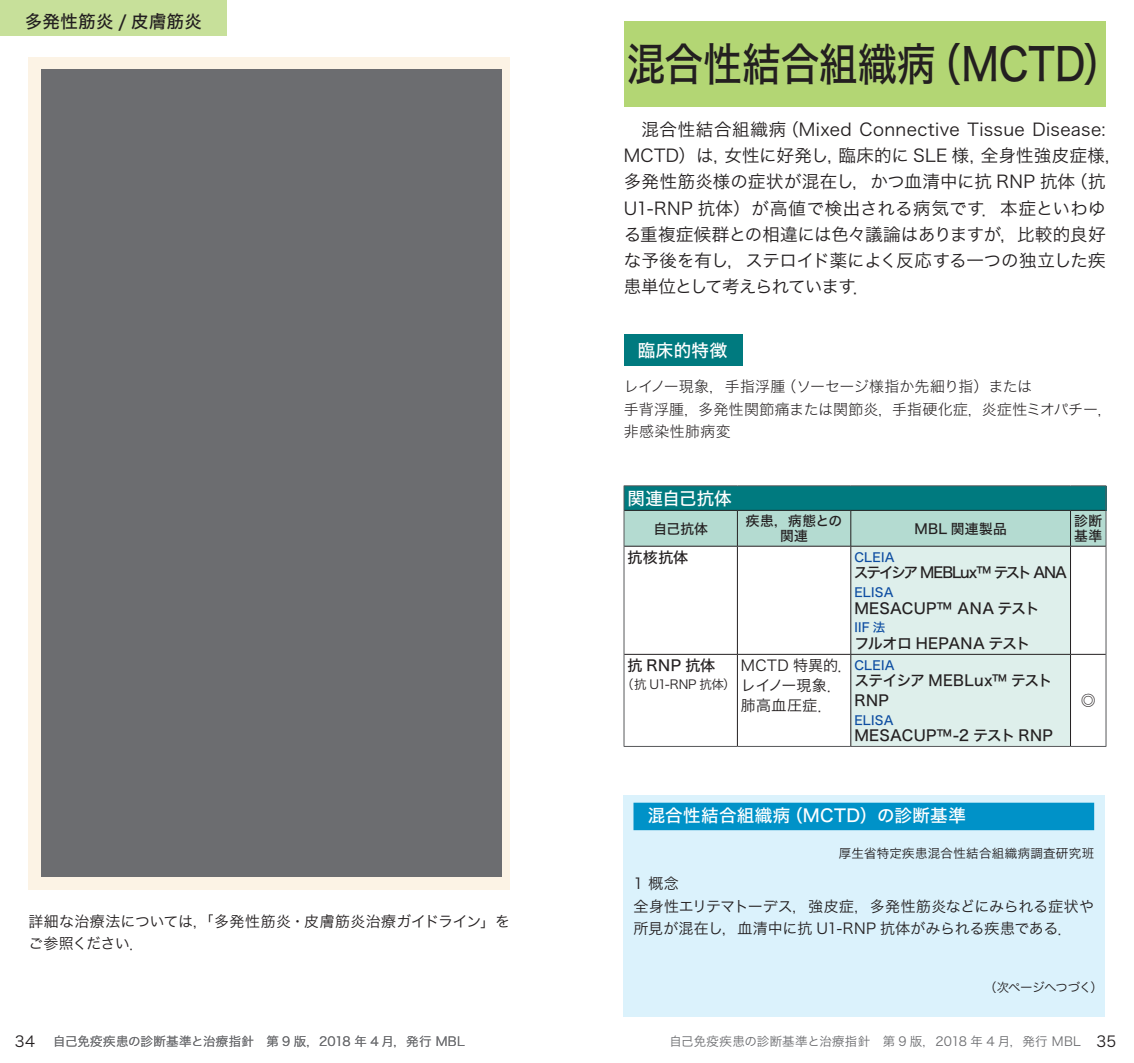
<style>
.page{position:relative;width:1134px;height:1063px;background:#fff}
.page>*{position:absolute;margin:0;border:0;box-sizing:border-box;transform-origin:0 0}
.t1{font:45px "Hira Kaku Std N W5";color:#231f20;scale:.86 1}
.t2{font:17.5px/26.2px "Hira Kaku Std N W3";letter-spacing:.015em;color:#231f20}
.t3{font:17.5px "Hira Kaku Std N W5";letter-spacing:.02em;color:#fff}
.t4{font:17.5px "Hira Kaku Std N W5";letter-spacing:.02em;color:#231f20}
.t5{font:15px/22.5px "Hira Kaku Std N W2";letter-spacing:.01em;color:#231f20}
.t6{font:15px/22.5px "Hira Kaku Std N W3";letter-spacing:-.015em;color:#231f20}
.t7{font:15px/20px "Hira Kaku Std N W3";letter-spacing:.005em;color:#231f20}
.t8{font:15px/20px "Hira Kaku Std N W5";letter-spacing:.015em;color:#231f20}
.t9{font:15px "Hira Kaku Std N W5";letter-spacing:-.07em;color:#231f20}
.t10{font:15px "Hira Kaku Std N W5";letter-spacing:-.025em;color:#231f20}
.t11{font:15px "Hira Kaku Std N W5";letter-spacing:-.005em;color:#231f20}
.t12{font:13.75px/15px "Hira Kaku Std N W5";letter-spacing:.02em;color:#231f20;text-align:center}
.t13{font:12.5px "Hira Kaku Std N W3";letter-spacing:.015em;color:#6c6d70}
.t14{font:12.5px "Hira Kaku Std N W3";letter-spacing:.015em;color:#231f20}
.t15{font:12.5px "Hira Kaku Std N W5";letter-spacing:.02em;color:#0d4da1}
.t16{font:12.5px "Hira Kaku Std N W3";letter-spacing:-.045em;color:#231f20}
.s1{font-size:15px;color:#231f20}
</style>
<div class="page">
<div style="left:0;top:0;width:227px;height:35px;background:#c7e09a"></div>
<div style="left:624px;top:21px;width:482px;height:85px;background:#b3d674"></div>
<div style="left:28px;top:57px;width:482px;height:832px;background:#fcf3e5"></div>
<div style="left:41px;top:69px;width:461px;height:808px;background:#6c6d70"></div>
<hr style="left:624px;top:485px;width:113px;height:1px;background:#57585a">
<hr style="left:737px;top:485px;width:114px;height:1px;background:#57585a">
<hr style="left:851px;top:485px;width:219px;height:1px;background:#57585a">
<hr style="left:1070px;top:485px;width:36px;height:1px;background:#57585a">
<svg style="left:624px;top:486px;width:482px;height:260px"></svg>
<hr style="left:624px;top:510px;width:1px;height:36px;background:#57585a">
<hr style="left:1105px;top:510px;width:1px;height:36px;background:#57585a">
<hr style="left:624px;top:546px;width:1px;height:108px;background:#57585a">
<hr style="left:1105px;top:546px;width:1px;height:108px;background:#57585a">
<hr style="left:624px;top:654px;width:1px;height:92px;background:#57585a">
<hr style="left:1105px;top:654px;width:1px;height:92px;background:#57585a">
<hr style="left:624px;top:746px;width:113px;height:1px;background:#57585a">
<hr style="left:737px;top:746px;width:114px;height:1px;background:#57585a">
<hr style="left:851px;top:746px;width:219px;height:1px;background:#57585a">
<hr style="left:1070px;top:746px;width:36px;height:1px;background:#57585a">
<hr style="left:624px;top:510px;width:113px;height:1px;background:#231f20">
<hr style="left:737px;top:510px;width:114px;height:1px;background:#231f20">
<hr style="left:737px;top:511px;width:1px;height:35px;background:#231f20">
<hr style="left:851px;top:510px;width:219px;height:1px;background:#231f20">
<hr style="left:850px;top:511px;width:1px;height:35px;background:#231f20">
<hr style="left:1070px;top:510px;width:36px;height:1px;background:#231f20">
<hr style="left:1070px;top:511px;width:1px;height:35px;background:#231f20">
<hr style="left:624px;top:546px;width:113px;height:1px;background:#231f20">
<hr style="left:737px;top:546px;width:114px;height:1px;background:#231f20">
<hr style="left:737px;top:547px;width:1px;height:107px;background:#231f20">
<hr style="left:851px;top:546px;width:219px;height:1px;background:#231f20">
<hr style="left:850px;top:547px;width:1px;height:107px;background:#231f20">
<hr style="left:1070px;top:546px;width:36px;height:1px;background:#231f20">
<hr style="left:1070px;top:547px;width:1px;height:107px;background:#231f20">
<hr style="left:624px;top:654px;width:113px;height:1px;background:#231f20">
<hr style="left:737px;top:654px;width:114px;height:1px;background:#231f20">
<hr style="left:737px;top:655px;width:1px;height:91px;background:#231f20">
<hr style="left:851px;top:654px;width:219px;height:1px;background:#231f20">
<hr style="left:850px;top:655px;width:1px;height:91px;background:#231f20">
<hr style="left:1070px;top:654px;width:36px;height:1px;background:#231f20">
<hr style="left:1070px;top:655px;width:1px;height:91px;background:#231f20">
<div style="left:624px;top:334px;width:118px;height:32px;background:#007a7f"></div>
<div style="left:623px;top:796px;width:482px;height:221px;background:#dbf2fc"></div>
<div style="left:633px;top:803px;width:461px;height:27px;background:#0092c8"></div>
<p class="t4" style="left:25px;top:8px;width:178px">多発性筋炎 / 皮膚筋炎</p>
<p class="t7" style="left:28px;top:910px;width:483px;line-height:22.5px">詳細な治療法については，「多発性筋炎・皮膚筋炎治療ガイドライン」をご参照ください．</p>
<h1 class="t1" style="left:627px;top:30px;width:577px">混合性結合組織病（MCTD）</h1>
<p class="t2" style="left:624px;top:116px;width:501px">　混合性結合組織病（Mixed Connective Tissue Disease:<br>MCTD）は，女性に好発し，臨床的に SLE 様，全身性強皮症様，多発性筋炎様の症状が混在し，かつ血清中に抗 RNP 抗体（抗U1-RNP 抗体）が高値で検出される病気です．本症といわゆる重複症候群との相違には色々議論はありますが，比較的良好な予後を有し，ステロイド薬によく反応する一つの独立した疾患単位として考えられています．</p>
<p class="t3" style="left:638px;top:337px;width:91px">臨床的特徴</p>
<p class="t5" style="left:624px;top:375px;width:491px">レイノー現象，手指浮腫（ソーセージ様指か先細り指）または<br>手背浮腫，多発性関節痛または関節炎，手指硬化症，炎症性ミオパチー，非感染性肺病変</p>
<p class="t3" style="left:627px;top:485px;width:105px">関連自己抗体</p>
<p class="t12" style="left:653px;top:521px;width:56px">自己抗体</p>
<p class="t12" style="left:746px;top:514px;width:98px">疾患，病態との関連</p>
<p class="t12" style="left:914px;top:521px;width:94px">MBL 関連製品</p>
<p class="t12" style="left:1074px;top:514px;width:30px;text-align:left">診断基準</p>
<p class="t11" style="left:627px;top:546px;width:62px">抗核抗体</p>
<p class="t15" style="left:854px;top:548px;width:42px">CLEIA</p>
<p class="t9" style="left:854px;top:561px;width:215px">ステイシア MEBLux™ テスト ANA</p>
<p class="t15" style="left:854px;top:583px;width:41px">ELISA</p>
<p class="t8" style="left:854px;top:599px;width:187px">MESACUP™ ANA テスト</p>
<p class="t15" style="left:854px;top:618px;width:33px">IIF 法</p>
<p class="t10" style="left:854px;top:632px;width:178px">フルオロ HEPANA テスト</p>
<p class="t11" style="left:627px;top:654px;width:89px">抗 RNP 抗体</p>
<p class="t14" style="left:621px;top:675px;width:116px">（抗 U1-RNP 抗体）</p>
<p class="t7" style="left:741px;top:655px;width:114px">MCTD 特異的．レイノー現象．肺高血圧症．</p>
<p class="t15" style="left:854px;top:656px;width:42px">CLEIA</p>
<p class="t8" style="left:854px;top:671px;width:200px">ステイシア MEBLux™ テスト<br>RNP</p>
<p class="t15" style="left:854px;top:711px;width:41px">ELISA</p>
<p class="t8" style="left:854px;top:726px;width:200px">MESACUP™-2 テスト RNP</p>
<p class="t11" style="left:1081px;top:689px;width:16px">◎</p>
<p class="t3" style="left:648px;top:802px;width:320px">混合性結合組織病（MCTD）の診断基準</p>
<p class="t14" style="left:839px;top:844px;width:257px">厚生省特定疾患混合性結合組織病調査研究班</p>
<p class="t6" style="left:633px;top:872px;width:462px">1 概念<br>全身性エリテマトーデス，強皮症，多発性筋炎などにみられる症状や所見が混在し，血清中に抗 U1-RNP 抗体がみられる疾患である．</p>
<p class="t16" style="left:984px;top:978px;width:120px">（次ページへつづく）</p>
<p class="t7" style="left:15px;top:1031px;width:22px">34</p>
<p class="t13" style="left:669px;top:1032px;width:448px">自己免疫疾患の診断基準と治療指針　第 9 版，2018 年 4 月，発行 MBL <span class="s1">35</span></p>
<p class="t13" style="left:53px;top:1032px;width:413px">自己免疫疾患の診断基準と治療指針　第 9 版，2018 年 4 月，発行 MBL</p>
</div>
